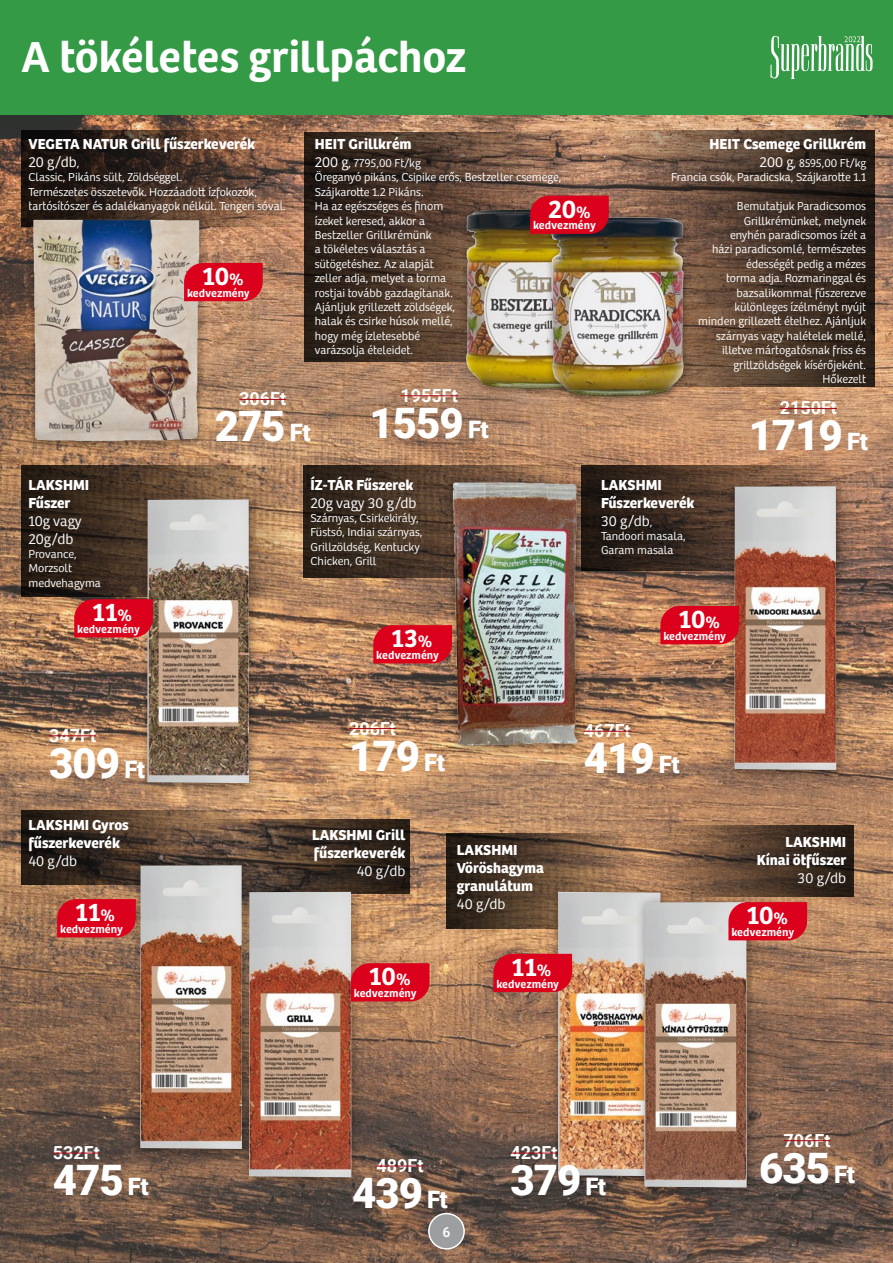
<style>
.page{position:relative;width:893px;height:1263px;background:#fff}
.page>*{position:absolute;margin:0;border:0;box-sizing:border-box;transform-origin:0 0}
.t1{font:600 45px "Bree";letter-spacing:-.005em;color:#fff}
.t2{font:900 42px "Roboto";letter-spacing:-.025em;color:#fff}
.t3{font:600 26.55px "Bree";color:#fff}
.t4{font:700 18px "Roboto";color:#fff}
.t5{font:700 15px/18px "Bree";color:#fff}
.t6{font:300 15px/18px "Bree";color:#fff}
.t7{font:15px "Bree";color:#fff}
.t8{font:300 12px/14.4px "Bree";color:#fff}
.t9{font:600 11.7px "Bree";color:#fff}
.s1{font-weight:300}
.s2{font-weight:300;font-size:12px}
.s3{font-size:17.7px}
.s4{font-size:15px}
.s5{font-size:24px}
</style>
<div class="page">
<img style="left:0;top:115px;width:893px;height:1148px">
<svg style="left:21px;top:130px;width:278px;height:96px;background:#4c372b"></svg>
<svg style="left:21px;top:465px;width:278px;height:131px;background:#594230"></svg>
<svg style="left:21px;top:810px;width:222px;height:75px;background:#413125"></svg>
<svg style="left:446px;top:834px;width:186px;height:95px;background:#543f2e"></svg>
<svg style="left:188px;top:819px;width:222px;height:75px;background:#45352a"></svg>
<svg style="left:657px;top:825px;width:197px;height:72px;background:#594231"></svg>
<svg style="left:303px;top:465px;width:278px;height:113px;background:#443325"></svg>
<svg style="left:581px;top:465px;width:278px;height:105px;background:#463327"></svg>
<svg style="left:304px;top:132px;width:278px;height:229px;background:#4d382c"></svg>
<svg style="left:597px;top:130px;width:277px;height:257px;background:#513d30"></svg>
<div style="left:25px;top:212px;width:184px;height:240px;background:#000;opacity:.45"></div>
<img style="left:33px;top:220px;width:167px;height:221px">
<div style="left:460px;top:203px;width:147px;height:195px;background:#000;opacity:.45"></div>
<img style="left:466px;top:210px;width:76px;height:165px">
<div style="left:545px;top:211px;width:147px;height:194px;background:#000;opacity:.45"></div>
<img style="left:551px;top:217px;width:69px;height:176px">
<div style="left:443px;top:474px;width:146px;height:285px;background:#000;opacity:.45"></div>
<img style="left:453px;top:483px;width:124px;height:262px">
<div style="left:131px;top:857px;width:122px;height:305px;background:#000;opacity:.45"></div>
<img style="left:140px;top:865px;width:102px;height:284px">
<div style="left:138px;top:491px;width:122px;height:305px;background:#000;opacity:.45"></div>
<img style="left:147px;top:499px;width:102px;height:284px">
<div style="left:725px;top:478px;width:122px;height:305px;background:#000;opacity:.45"></div>
<img style="left:734px;top:486px;width:102px;height:284px">
<div style="left:240px;top:884px;width:123px;height:306px;background:#000;opacity:.45"></div>
<img style="left:249px;top:892px;width:102px;height:285px">
<div style="left:549px;top:884px;width:123px;height:305px;background:#000;opacity:.45"></div>
<img style="left:558px;top:892px;width:102px;height:284px">
<div style="left:635px;top:894px;width:123px;height:306px;background:#000;opacity:.45"></div>
<img style="left:644px;top:902px;width:103px;height:285px">
<hr style="left:239px;top:399px;width:47px;height:1px;background:#aa0a17">
<svg style="left:184px;top:263px;width:79px;height:38px;background:#d90821"></svg>
<hr style="left:400px;top:395px;width:58px;height:1px;background:#aa0a17">
<hr style="left:780px;top:408px;width:57px;height:1px;background:#aa0a17">
<svg style="left:530px;top:196px;width:79px;height:38px;background:#d3041d"></svg>
<hr style="left:49px;top:735px;width:47px;height:1px;background:#aa0a17">
<svg style="left:74px;top:599px;width:79px;height:38px;background:#d7071e"></svg>
<hr style="left:349px;top:728px;width:47px;height:1px;background:#aa0a17">
<svg style="left:373px;top:625px;width:79px;height:38px;background:#d6061e"></svg>
<hr style="left:584px;top:731px;width:47px;height:1px;background:#aa0a17">
<div style="left:660px;top:606px;width:79px;height:38px;background:#db001b"></div>
<hr style="left:53px;top:1152px;width:47px;height:1px;background:#aa0a17">
<svg style="left:57px;top:899px;width:79px;height:38px;background:#d7061e"></svg>
<hr style="left:377px;top:1165px;width:46px;height:1px;background:#aa0a17">
<svg style="left:351px;top:963px;width:79px;height:38px;background:#d8081f"></svg>
<hr style="left:510px;top:1152px;width:47px;height:1px;background:#aa0a17">
<div style="left:493px;top:954px;width:79px;height:38px;background:#db001b"></div>
<hr style="left:783px;top:1140px;width:47px;height:1px;background:#aa0a17">
<svg style="left:728px;top:902px;width:79px;height:38px;background:#da0a23"></svg>
<div style="left:0;top:0;width:893px;height:115px;background:#359a45"></div>
<div style="left:429px;top:1213px;width:35px;height:36px;background:#9c9e9f;border-radius:50%"></div>
<div style="left:428px;top:1213px;width:37px;height:36px;border:2px solid #fff;border-radius:50%"></div>
<svg style="left:770px;top:36px;width:103px;height:43px"></svg>
<h1 class="t1" style="left:21px;top:31px;width:447px">A tökéletes grillpáchoz</h1>
<p class="t5" style="left:28px;top:135px;width:228px">VEGETA NATUR Grill fűszerkeverék<br><span class="s1">20 g/db</span><span class="s2">,</span></p>
<p class="t8" style="left:28px;top:170px;width:259px">Classic, Pikáns sült, Zöldséggel.<br>Természetes összetevők. Hozzáadott ízfokozók, tartósítószer és adalékanyagok nélkül. Tengeri sóval.</p>
<h3 class="t3" style="left:202px;top:260px;width:43px">10<span class="s3">%</span></h3>
<p class="t9" style="left:187px;top:286px;width:64px">kedvezmény</p>
<p class="t5" style="left:315px;top:135px;width:98px">HEIT Grillkrém</p>
<p class="t8" style="left:315px;top:156px;width:248px"><span class="s4">200 g</span>, 7795,00 Ft/kg<br>Öreganyó pikáns, Csipike erős, Bestzeller csemege,<br>Szájkarotte 1.2 Pikáns.<br>Ha az egészséges és finom<br>ízeket keresed, akkor a<br>Bestzeller Grillkrémünk<br>a tökéletes választás a<br>sütögetéshez. Az alapját<br>zeller adja, melyet a torma<br>rostjai tovább gazdagítanak.<br>Ajánljuk grillezett zöldségek,<br>halak és csirke húsok mellé,<br>hogy még ízletesebbé<br>varázsolja ételeidet.</p>
<h3 class="t3" style="left:548px;top:193px;width:44px">20<span class="s3">%</span></h3>
<p class="t9" style="left:533px;top:218px;width:64px">kedvezmény</p>
<p class="t5" style="left:710px;top:135px;width:158px">HEIT Csemege Grillkrém</p>
<p class="t8" style="left:671px;top:156px;width:196px;text-align:right"><span class="s4">200 g</span>, 8595,00 Ft/kg<br>Francia csók, Paradicska, Szájkarotte 1.1</p>
<p class="t8" style="left:698px;top:199px;width:169px;text-align:right">Bemutatjuk Paradicsomos<br>Grillkrémünket, melynek<br>enyhén paradicsomos ízét a<br>házi paradicsomlé, természetes édességét pedig a mézes<br>torma adja. Rozmaringgal és bazsalikommal fűszerezve különleges ízélményt nyújt minden grillezett ételhez. Ajánljuk szárnyas vagy halételek mellé, illetve mártogatósnak friss és grillzöldségek kísérőjeként.<br>Hőkezelt</p>
<p class="t5" style="left:28px;top:476px;width:62px">LAKSHMI<br>Fűszer</p>
<p class="t6" style="left:28px;top:512px;width:55px">10g vagy<br>20g/db</p>
<p class="t8" style="left:28px;top:547px;width:74px">Provance,<br>Morzsolt medvehagyma</p>
<h3 class="t3" style="left:92px;top:597px;width:41px">11<span class="s3">%</span></h3>
<p class="t9" style="left:77px;top:622px;width:64px">kedvezmény</p>
<h3 class="t4" style="left:49px;top:723px;width:48px">347Ft</h3>
<h2 class="t2" style="left:49px;top:733px;width:97px">309 <span class="s5">Ft</span></h2>
<p class="t5" style="left:28px;top:816px;width:102px">LAKSHMI Gyros fűszerkeverék</p>
<p class="t6" style="left:28px;top:852px;width:50px">40 g/db</p>
<h3 class="t3" style="left:75px;top:897px;width:41px">11<span class="s3">%</span></h3>
<p class="t9" style="left:60px;top:922px;width:64px">kedvezmény</p>
<h3 class="t4" style="left:53px;top:1140px;width:48px">532Ft</h3>
<h2 class="t2" style="left:53px;top:1151px;width:97px">475 <span class="s5">Ft</span></h2>
<h3 class="t4" style="left:239px;top:386px;width:48px">306Ft</h3>
<h2 class="t2" style="left:215px;top:397px;width:97px">275 <span class="s5">Ft</span></h2>
<h3 class="t4" style="left:400px;top:383px;width:59px">1955Ft</h3>
<h2 class="t2" style="left:370px;top:393px;width:121px">1559 <span class="s5">Ft</span></h2>
<h3 class="t4" style="left:780px;top:395px;width:59px">2150Ft</h3>
<h2 class="t2" style="left:749px;top:406px;width:121px">1719 <span class="s5">Ft</span></h2>
<p class="t5" style="left:311px;top:476px;width:104px">ÍZ-TÁR Fűszerek</p>
<p class="t6" style="left:311px;top:494px;width:107px">20g vagy 30 g/db</p>
<p class="t8" style="left:311px;top:511px;width:113px">Szárnyas, Csirkekirály,<br>Füstsó, Indiai szárnyas,<br>Grillzöldség, Kentucky<br>Chicken, Grill</p>
<h3 class="t3" style="left:391px;top:623px;width:43px">13<span class="s3">%</span></h3>
<p class="t9" style="left:376px;top:648px;width:64px">kedvezmény</p>
<h3 class="t4" style="left:349px;top:715px;width:48px">206Ft</h3>
<h2 class="t2" style="left:349px;top:726px;width:97px">179 <span class="s5">Ft</span></h2>
<p class="t5" style="left:312px;top:826px;width:95px">LAKSHMI Grill fűszerkeverék</p>
<p class="t6" style="left:357px;top:862px;width:50px">40 g/db</p>
<h3 class="t3" style="left:369px;top:961px;width:43px">10<span class="s3">%</span></h3>
<p class="t9" style="left:354px;top:986px;width:64px">kedvezmény</p>
<p class="t5" style="left:457px;top:841px;width:89px">LAKSHMI<br>Vöröshagyma granulátum</p>
<p class="t6" style="left:457px;top:895px;width:50px">40 g/db</p>
<h3 class="t3" style="left:511px;top:951px;width:41px">11<span class="s3">%</span></h3>
<p class="t9" style="left:496px;top:977px;width:64px">kedvezmény</p>
<p class="t5" style="left:601px;top:476px;width:95px">LAKSHMI<br>Fűszerkeverék<br><span class="s1">30 g/db</span><span class="s2">,</span></p>
<p class="t8" style="left:601px;top:529px;width:86px">Tandoori masala,<br>Garam masala</p>
<h3 class="t3" style="left:678px;top:603px;width:43px">10<span class="s3">%</span></h3>
<p class="t9" style="left:663px;top:629px;width:64px">kedvezmény</p>
<h3 class="t4" style="left:584px;top:718px;width:48px">467Ft</h3>
<h2 class="t2" style="left:584px;top:729px;width:97px">419 <span class="s5">Ft</span></h2>
<p class="t5" style="left:757px;top:833px;width:91px;text-align:right">LAKSHMI<br>Kínai ötfűszer</p>
<p class="t6" style="left:798px;top:869px;width:50px">30 g/db</p>
<h3 class="t3" style="left:746px;top:900px;width:43px">10<span class="s3">%</span></h3>
<p class="t9" style="left:731px;top:925px;width:64px">kedvezmény</p>
<h3 class="t4" style="left:377px;top:1153px;width:48px">489Ft</h3>
<h2 class="t2" style="left:352px;top:1164px;width:97px">439 <span class="s5">Ft</span></h2>
<h3 class="t4" style="left:510px;top:1140px;width:48px">423Ft</h3>
<h2 class="t2" style="left:510px;top:1151px;width:97px">379 <span class="s5">Ft</span></h2>
<h3 class="t4" style="left:783px;top:1128px;width:48px">706Ft</h3>
<h2 class="t2" style="left:759px;top:1138px;width:97px">635 <span class="s5">Ft</span></h2>
<p class="t7" style="left:442px;top:1223px;width:10px">6</p>
</div>
